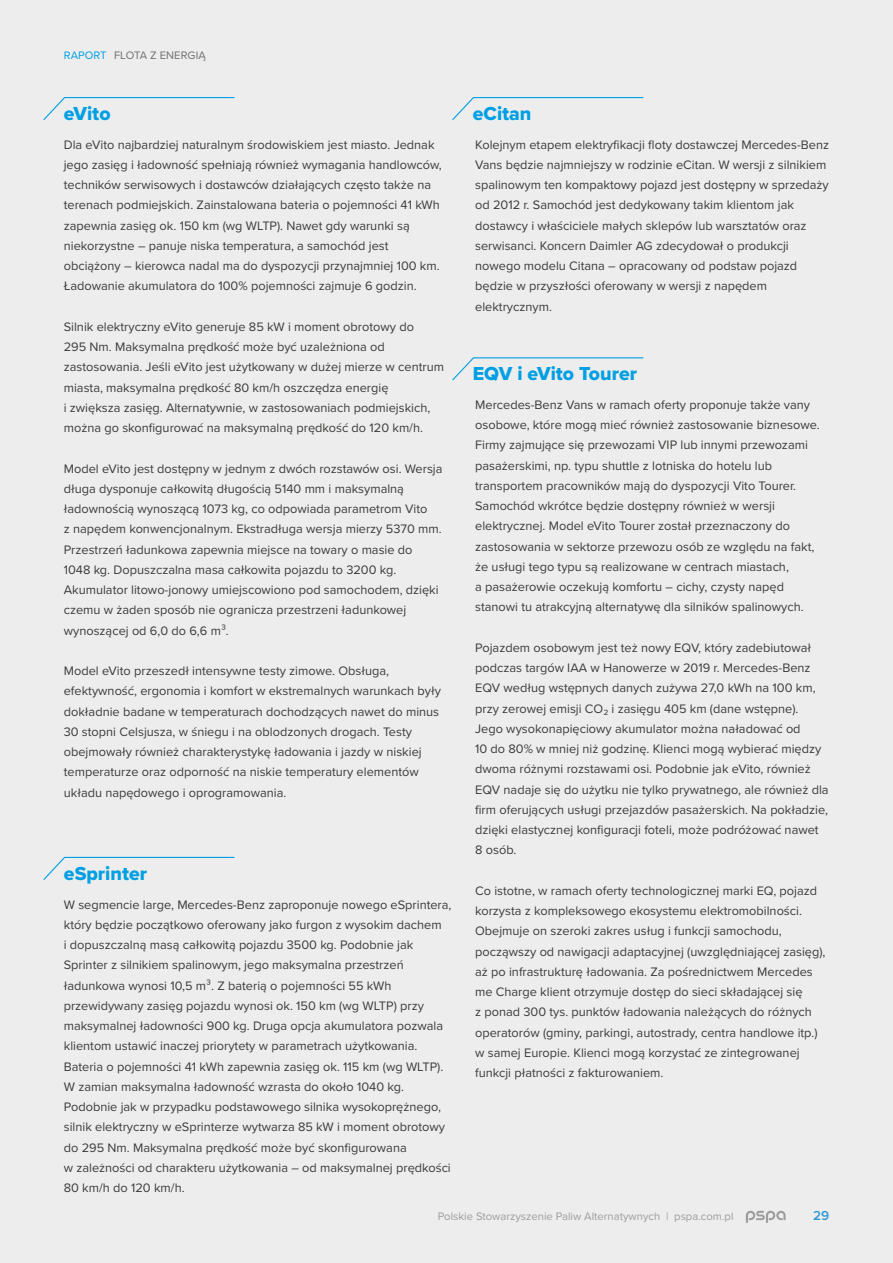
<style>
.page{position:relative;width:893px;height:1263px;background:#ededed}
.page>*{position:absolute;margin:0;border:0;box-sizing:border-box;transform-origin:0 0}
.t1{font:19.5px "Proxima Nova Extrabld";color:#009fe3}
.t2{font:600 13.5px "Proxima Nova";color:#2f98d4}
.t3{font:12.75px/20.2px "Proxima Nova";color:#3c3c3b}
.t4{font:11.25px "Proxima Nova";color:#9d9d9c}
.t5{font:11.25px "Proxima Nova";letter-spacing:.005em;color:#706f6f}
.s1{color:#009fe3}
</style>
<div class="page">
<svg style="left:43px;top:97px;width:192px;height:24px"></svg>
<svg style="left:452px;top:97px;width:192px;height:23px"></svg>
<svg style="left:452px;top:357px;width:192px;height:24px"></svg>
<svg style="left:43px;top:856px;width:192px;height:24px"></svg>
<svg style="left:746px;top:1211px;width:40px;height:12px"></svg>
<p class="t5" style="left:64px;top:47px;width:144px"><span class="s1">RAPORT</span> FLOTA Z ENERGIĄ</p>
<h1 class="t1" style="left:64px;top:99px;width:48px">eVito</h1>
<h1 class="t1" style="left:473px;top:99px;width:60px">eCitan</h1>
<p class="t3" style="left:64px;top:134px;width:379px">Dla eVito najbardziej naturalnym środowiskiem jest miasto. Jednak jego zasięg i ładowność spełniają również wymagania handlowców, techników serwisowych i dostawców działających często także na terenach podmiejskich. Zainstalowana bateria o pojemności 41 kWh zapewnia zasięg ok. 150 km (wg WLTP). Nawet gdy warunki są niekorzystne – panuje niska temperatura, a samochód jest obciążony – kierowca nadal ma do dyspozycji przynajmniej 100 km.<br>Ładowanie akumulatora do 100% pojemności zajmuje 6 godzin.</p>
<p class="t3" style="left:64px;top:316px;width:382px">Silnik elektryczny eVito generuje 85 kW i moment obrotowy do<br>295 Nm. Maksymalna prędkość może być uzależniona od zastosowania. Jeśli eVito jest użytkowany w dużej mierze w centrum miasta, maksymalna prędkość 80 km/h oszczędza energię<br>i zwiększa zasięg. Alternatywnie, w zastosowaniach podmiejskich, można go skonfigurować na maksymalną prędkość do 120 km/h.</p>
<p class="t3" style="left:64px;top:458px;width:380px">Model eVito jest dostępny w jednym z dwóch rozstawów osi. Wersja długa dysponuje całkowitą długością 5140 mm i maksymalną ładownością wynoszącą 1073 kg, co odpowiada parametrom Vito<br>z napędem konwencjonalnym. Ekstradługa wersja mierzy 5370 mm.<br>Przestrzeń ładunkowa zapewnia miejsce na towary o masie do<br>1048 kg. Dopuszczalna masa całkowita pojazdu to 3200 kg.<br>Akumulator litowo-jonowy umiejscowiono pod samochodem, dzięki czemu w żaden sposób nie ogranicza przestrzeni ładunkowej wynoszącej od 6,0 do 6,6 m³.</p>
<p class="t3" style="left:64px;top:660px;width:379px">Model eVito przeszedł intensywne testy zimowe. Obsługa, efektywność, ergonomia i komfort w ekstremalnych warunkach były dokładnie badane w temperaturach dochodzących nawet do minus 30 stopni Celsjusza, w śniegu i na oblodzonych drogach. Testy obejmowały również charakterystykę ładowania i jazdy w niskiej temperaturze oraz odporność na niskie temperatury elementów układu napędowego i oprogramowania.</p>
<h1 class="t1" style="left:64px;top:859px;width:85px">eSprinter</h1>
<p class="t3" style="left:64px;top:894px;width:389px">W segmencie large, Mercedes-Benz zaproponuje nowego eSprintera, który będzie początkowo oferowany jako furgon z wysokim dachem<br>i dopuszczalną masą całkowitą pojazdu 3500 kg. Podobnie jak Sprinter z silnikiem spalinowym, jego maksymalna przestrzeń ładunkowa wynosi 10,5 m³. Z baterią o pojemności 55 kWh przewidywany zasięg pojazdu wynosi ok. 150 km (wg WLTP) przy maksymalnej ładowności 900 kg. Druga opcja akumulatora pozwala klientom ustawić inaczej priorytety w parametrach użytkowania.<br>Bateria o pojemności 41 kWh zapewnia zasięg ok. 115 km (wg WLTP).<br>W zamian maksymalna ładowność wzrasta do około 1040 kg.<br>Podobnie jak w przypadku podstawowego silnika wysokoprężnego, silnik elektryczny w eSprinterze wytwarza 85 kW i moment obrotowy do 295 Nm. Maksymalna prędkość może być skonfigurowana<br>w zależności od charakteru użytkowania – od maksymalnej prędkości 80 km/h do 120 km/h.</p>
<p class="t3" style="left:475px;top:134px;width:355px">Kolejnym etapem elektryfikacji floty dostawczej Mercedes-Benz Vans będzie najmniejszy w rodzinie eCitan. W wersji z silnikiem spalinowym ten kompaktowy pojazd jest dostępny w sprzedaży od 2012 r. Samochód jest dedykowany takim klientom jak dostawcy i właściciele małych sklepów lub warsztatów oraz serwisanci. Koncern Daimler AG zdecydował o produkcji nowego modelu Citana – opracowany od podstaw pojazd będzie w przyszłości oferowany w wersji z napędem elektrycznym.</p>
<h1 class="t1" style="left:473px;top:359px;width:166px">EQV i eVito Tourer</h1>
<p class="t3" style="left:475px;top:394px;width:346px">Mercedes-Benz Vans w ramach oferty proponuje także vany osobowe, które mogą mieć również zastosowanie biznesowe.<br>Firmy zajmujące się przewozami VIP lub innymi przewozami pasażerskimi, np. typu shuttle z lotniska do hotelu lub transportem pracowników mają do dyspozycji Vito Tourer.<br>Samochód wkrótce będzie dostępny również w wersji elektrycznej. Model eVito Tourer został przeznaczony do zastosowania w sektorze przewozu osób ze względu na fakt, że usługi tego typu są realizowane w centrach miastach,<br>a pasażerowie oczekują komfortu – cichy, czysty napęd stanowi tu atrakcyjną alternatywę dla silników spalinowych.</p>
<p class="t3" style="left:475px;top:637px;width:355px">Pojazdem osobowym jest też nowy EQV, który zadebiutował podczas targów IAA w Hanowerze w 2019 r. Mercedes-Benz EQV według wstępnych danych zużywa 27,0 kWh na 100 km, przy zerowej emisji CO₂ i zasięgu 405 km (dane wstępne).<br>Jego wysokonapięciowy akumulator można naładować od<br>10 do 80% w mniej niż godzinę. Klienci mogą wybierać między dwoma różnymi rozstawami osi. Podobnie jak eVito, również EQV nadaje się do użytku nie tylko prywatnego, ale również dla firm oferujących usługi przejazdów pasażerskich. Na pokładzie, dzięki elastycznej konfiguracji foteli, może podróżować nawet 8 osób.</p>
<p class="t3" style="left:475px;top:880px;width:352px">Co istotne, w ramach oferty technologicznej marki EQ, pojazd korzysta z kompleksowego ekosystemu elektromobilności.<br>Obejmuje on szeroki zakres usług i funkcji samochodu, począwszy od nawigacji adaptacyjnej (uwzględniającej zasięg), aż po infrastrukturę ładowania. Za pośrednictwem Mercedes me Charge klient otrzymuje dostęp do sieci składającej się<br>z ponad 300 tys. punktów ładowania należących do różnych operatorów (gminy, parkingi, autostrady, centra handlowe itp.) w samej Europie. Klienci mogą korzystać ze zintegrowanej funkcji płatności z fakturowaniem.</p>
<p class="t4" style="left:438px;top:1208px;width:297px">Polskie Stowarzyszenie Paliw Alternatywnych | pspa.com.pl</p>
<p class="t2" style="left:813px;top:1205px;width:18px">29</p>
</div>
